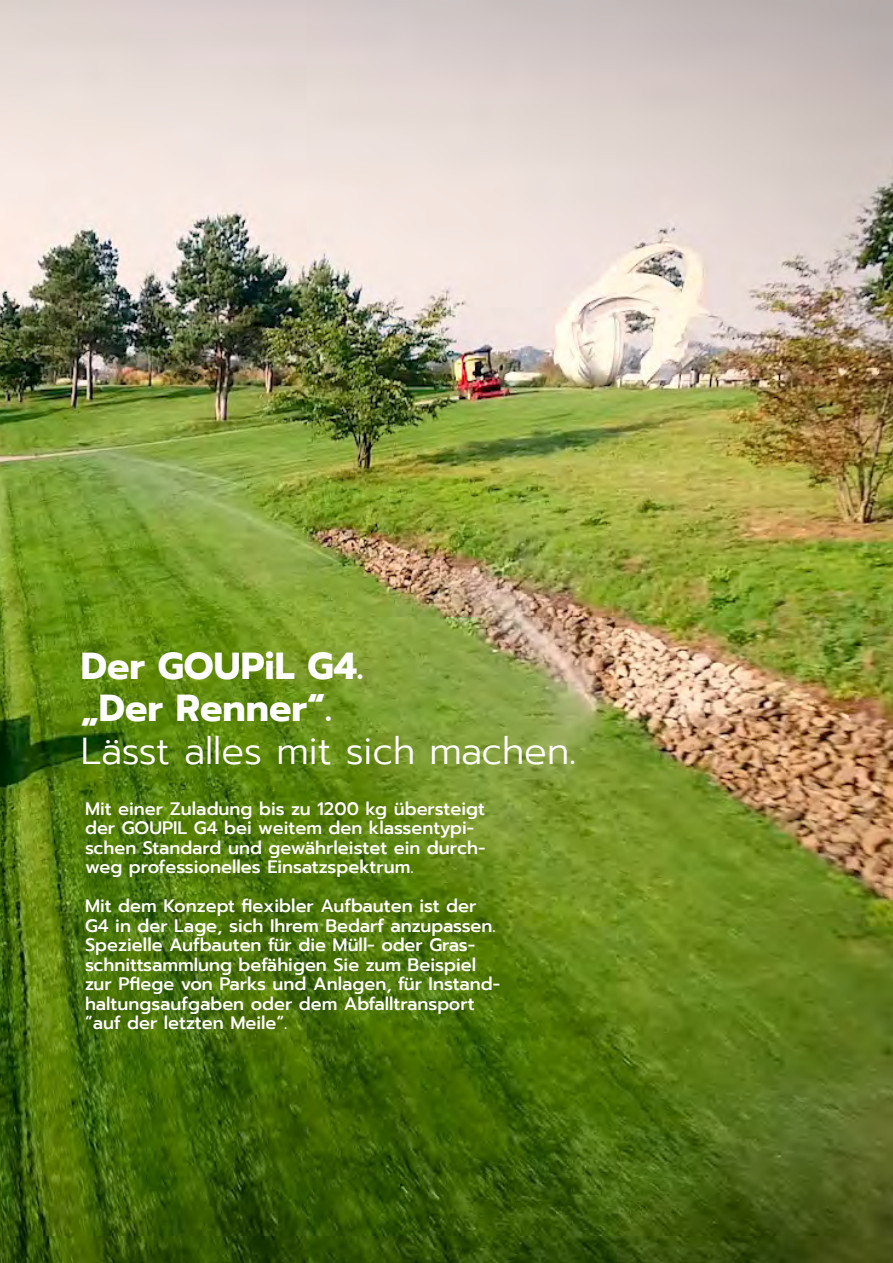
<style>
.page{position:relative;width:893px;height:1263px;background:#fff}
.page>*{position:absolute;margin:0;border:0;box-sizing:border-box;transform-origin:0 0}
.t1{font:700 37.5px/42.9px "Prompt";color:#fff}
.t2{font:300 37.5px "Prompt";color:#fff}
.t3{font:500 18px/19.5px "Prompt";color:#fff}
</style>
<div class="page">
<img style="left:0;top:0;width:893px;height:1263px">
<h1 class="t1" style="left:81px;top:644px;width:284px">Der GOUPiL G4. „Der Renner“.</h1>
<h1 class="t2" style="left:81px;top:725px;width:497px">Lässt alles mit sich machen.</h1>
<p class="t3" style="left:85px;top:799px;width:402px">Mit einer Zuladung bis zu 1200 kg übersteigt der GOUPIL G4 bei weitem den klassentypi&shy;schen Standard und gewährleistet ein durch&shy;weg professionelles Einsatzspektrum.</p>
<p class="t3" style="left:85px;top:896px;width:417px">Mit dem Konzept flexibler Aufbauten ist der G4 in der Lage, sich Ihrem Bedarf anzupassen.<br>Spezielle Aufbauten für die Müll- oder Gras&shy;schnittsammlung befähigen Sie zum Beispiel zur Pflege von Parks und Anlagen, für Instand&shy;haltungsaufgaben oder dem Abfalltransport ”auf der letzten Meile“.</p>
</div>
